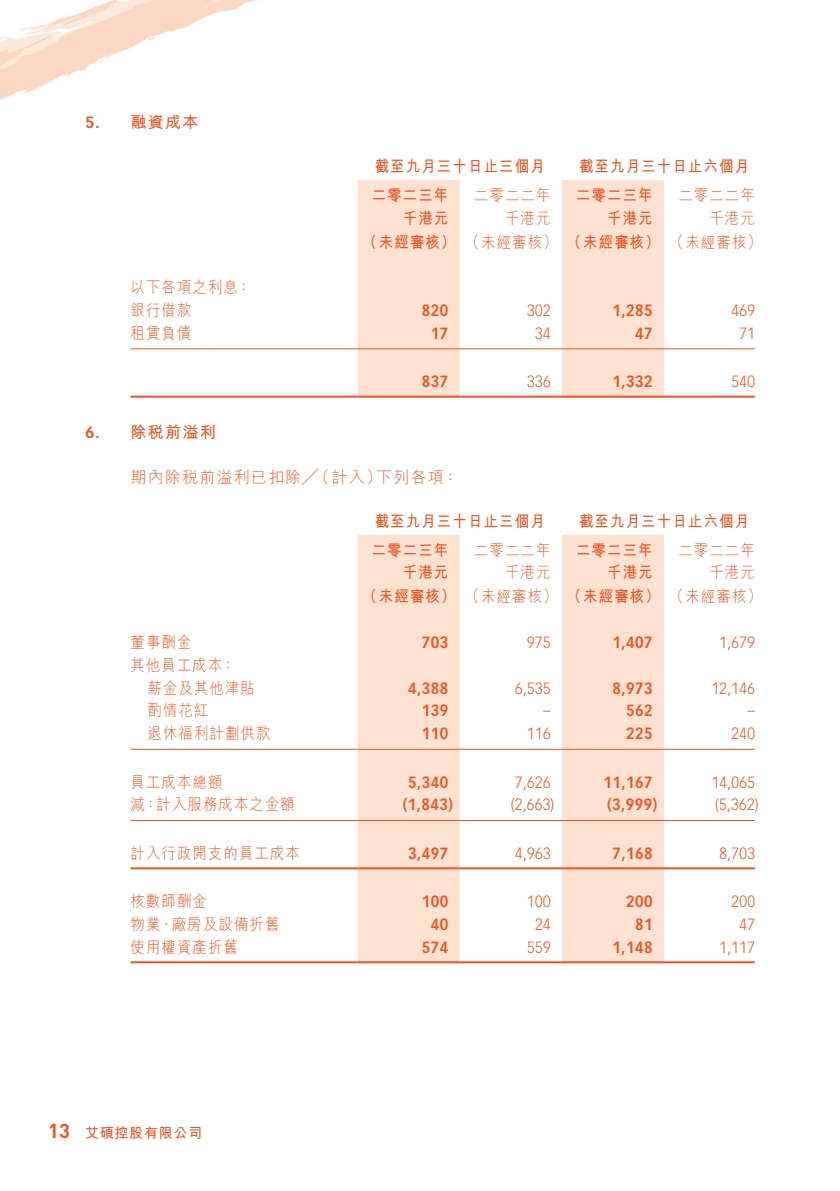
<style>
.page{position:relative;width:840px;height:1191px;background:#fff}
.page>*{position:absolute;margin:0;border:0;box-sizing:border-box;transform-origin:0 0}
.t1{font:700 20px "DIN";color:#eb5723}
.t2{font:300 16px/22.8px "M Hei HK";letter-spacing:.075em;color:#eb5723;scale:.9 1}
.t3{font:700 16px/24px "M Hei HK";letter-spacing:.08em;color:#eb5723;scale:.9 1}
.t4{font:700 16px "Vectora LT Std";letter-spacing:.03em;color:#eb5723;scale:.9 1}
.t5{font:300 16px "Vectora LT Std";letter-spacing:.025em;color:#eb5723;scale:.9 1}
.t6{font:300 16px "M Hei HK";letter-spacing:.075em;color:#eb5723}
.t7{font:700 16px "M Hei HK";letter-spacing:.08em;color:#eb5723}
.t8{font:700 16px "Vectora LT Std";letter-spacing:.03em;color:#eb5723}
.t9{font:700 14px "M Hei HK";letter-spacing:.05em;color:#eb5723}
.s1{font-weight:300}
</style>
<div class="page">
<img style="left:0;top:0;width:755px;height:964px">
<svg style="left:357px;top:180px;width:306px;height:216px;fill:#fde2d1"></svg>
<hr style="left:130px;top:348px;width:227px;height:1px;background:#eb5723">
<hr style="left:357px;top:348px;width:102px;height:1px;background:#eb5723">
<hr style="left:459px;top:348px;width:102px;height:1px;background:#eb5723">
<hr style="left:561px;top:348px;width:102px;height:1px;background:#eb5723">
<hr style="left:663px;top:348px;width:91px;height:1px;background:#eb5723">
<hr style="left:130px;top:396px;width:227px;height:2px;background:#eb5723">
<hr style="left:357px;top:396px;width:102px;height:2px;background:#eb5723">
<hr style="left:459px;top:396px;width:102px;height:2px;background:#eb5723">
<hr style="left:561px;top:396px;width:102px;height:2px;background:#eb5723">
<hr style="left:663px;top:396px;width:91px;height:2px;background:#eb5723">
<svg style="left:357px;top:535px;width:306px;height:426px;fill:#fde2d1"></svg>
<hr style="left:130px;top:749px;width:227px;height:1px;background:#eb5723">
<hr style="left:357px;top:749px;width:102px;height:1px;background:#eb5723">
<hr style="left:459px;top:749px;width:102px;height:1px;background:#eb5723">
<hr style="left:561px;top:749px;width:102px;height:1px;background:#eb5723">
<hr style="left:663px;top:749px;width:91px;height:1px;background:#eb5723">
<hr style="left:130px;top:820px;width:227px;height:1px;background:#eb5723">
<hr style="left:357px;top:820px;width:102px;height:1px;background:#eb5723">
<hr style="left:459px;top:820px;width:102px;height:1px;background:#eb5723">
<hr style="left:561px;top:820px;width:102px;height:1px;background:#eb5723">
<hr style="left:663px;top:820px;width:91px;height:1px;background:#eb5723">
<hr style="left:130px;top:867px;width:227px;height:2px;background:#eb5723">
<hr style="left:357px;top:867px;width:102px;height:2px;background:#eb5723">
<hr style="left:459px;top:867px;width:102px;height:2px;background:#eb5723">
<hr style="left:561px;top:867px;width:102px;height:2px;background:#eb5723">
<hr style="left:663px;top:867px;width:91px;height:2px;background:#eb5723">
<hr style="left:130px;top:961px;width:227px;height:2px;background:#eb5723">
<hr style="left:357px;top:961px;width:102px;height:2px;background:#eb5723">
<hr style="left:459px;top:961px;width:102px;height:2px;background:#eb5723">
<hr style="left:561px;top:961px;width:102px;height:2px;background:#eb5723">
<hr style="left:663px;top:961px;width:91px;height:2px;background:#eb5723">
<p class="t8" style="left:85px;top:112px;width:16px">5.</p>
<p class="t8" style="left:85px;top:423px;width:16px">6.</p>
<p class="t7" style="left:130px;top:110px;width:69px">融資成本</p>
<p class="t2" style="left:130px;top:276px;width:135px">以下各項之利息：</p>
<p class="t2" style="left:130px;top:298px;width:69px">銀行借款</p>
<p class="t2" style="left:130px;top:321px;width:69px">租賃負債</p>
<p class="t7" style="left:130px;top:420px;width:87px">除稅前溢利</p>
<p class="t3" style="left:374px;top:153px;width:190px">截至九月三十日止三個月</p>
<p class="t3" style="left:578px;top:153px;width:190px">截至九月三十日止六個月</p>
<p class="t3" style="left:371px;top:181px;width:87px">二零二三年</p>
<p class="t2" style="left:474px;top:183px;width:86px">二零二二年</p>
<p class="t3" style="left:575px;top:181px;width:87px">二零二三年</p>
<p class="t2" style="left:678px;top:183px;width:86px">二零二二年</p>
<p class="t2" style="left:505px;top:206px;width:52px">千港元</p>
<p class="t2" style="left:709px;top:206px;width:52px">千港元</p>
<p class="t3" style="left:362px;top:204px;width:445px;text-indent:40px">千港元<br>（未經審核） <span class="s1">（未經審核）</span> （未經審核） <span class="s1">（未經審核(</span></p>
<p class="t3" style="left:606px;top:204px;width:52px">千港元</p>
<p class="t4" style="left:421px;top:300px;width:31px">820</p>
<p class="t5" style="left:527px;top:301px;width:27px">302</p>
<p class="t4" style="left:612px;top:300px;width:46px">1,285</p>
<p class="t5" style="left:731px;top:301px;width:27px">469</p>
<p class="t4" style="left:430px;top:323px;width:21px">17</p>
<p class="t5" style="left:535px;top:324px;width:19px">34</p>
<p class="t4" style="left:635px;top:323px;width:21px">47</p>
<p class="t5" style="left:739px;top:324px;width:19px">71</p>
<p class="t4" style="left:421px;top:372px;width:31px">837</p>
<p class="t5" style="left:527px;top:372px;width:27px">336</p>
<p class="t4" style="left:612px;top:372px;width:46px">1,332</p>
<p class="t5" style="left:731px;top:372px;width:27px">540</p>
<p class="t6" style="left:130px;top:468px;width:253px">期內除稅前溢利已扣除╱（計入）</p>
<p class="t6" style="left:376px;top:468px;width:84px">下列各項：</p>
<p class="t3" style="left:374px;top:508px;width:190px">截至九月三十日止三個月</p>
<p class="t3" style="left:371px;top:536px;width:87px">二零二三年</p>
<p class="t2" style="left:474px;top:538px;width:86px">二零二二年</p>
<p class="t3" style="left:578px;top:508px;width:190px">截至九月三十日止六個月</p>
<p class="t3" style="left:575px;top:536px;width:87px">二零二三年</p>
<p class="t2" style="left:678px;top:538px;width:86px">二零二二年</p>
<p class="t2" style="left:130px;top:630px;width:118px">董事酬金<br>其他員工成本：</p>
<p class="t2" style="left:505px;top:561px;width:52px">千港元</p>
<p class="t2" style="left:709px;top:561px;width:52px">千港元</p>
<p class="t3" style="left:362px;top:559px;width:445px;text-indent:40px">千港元<br>（未經審核） <span class="s1">（未經審核）</span> （未經審核） <span class="s1">（未經審核(</span></p>
<p class="t5" style="left:719px;top:633px;width:41px">1,679</p>
<p class="t3" style="left:606px;top:559px;width:52px">千港元</p>
<p class="t4" style="left:421px;top:632px;width:31px">703</p>
<p class="t4" style="left:612px;top:632px;width:46px">1,407</p>
<p class="t5" style="left:527px;top:633px;width:27px">975</p>
<p class="t2" style="left:147px;top:676px;width:121px">薪金及其他津貼</p>
<p class="t4" style="left:408px;top:678px;width:46px">4,388</p>
<p class="t5" style="left:515px;top:678px;width:41px">6,535</p>
<p class="t4" style="left:612px;top:678px;width:46px">8,973</p>
<p class="t5" style="left:711px;top:678px;width:49px">12,146</p>
<p class="t2" style="left:147px;top:699px;width:69px">酌情花紅</p>
<p class="t4" style="left:421px;top:701px;width:31px">139</p>
<p class="t5" style="left:543px;top:701px;width:9px">–</p>
<p class="t4" style="left:626px;top:701px;width:31px">562</p>
<p class="t5" style="left:747px;top:701px;width:9px">–</p>
<p class="t2" style="left:147px;top:721px;width:138px">退休福利計劃供款</p>
<p class="t4" style="left:421px;top:724px;width:31px">110</p>
<p class="t5" style="left:527px;top:724px;width:27px">116</p>
<p class="t4" style="left:626px;top:724px;width:31px">225</p>
<p class="t5" style="left:731px;top:724px;width:27px">240</p>
<p class="t2" style="left:130px;top:770px;width:104px">員工成本總額</p>
<p class="t4" style="left:408px;top:772px;width:46px">5,340</p>
<p class="t5" style="left:515px;top:772px;width:41px">7,626</p>
<p class="t4" style="left:603px;top:772px;width:56px">11,167</p>
<p class="t5" style="left:711px;top:772px;width:49px">14,065</p>
<p class="t2" style="left:130px;top:793px;width:184px">減：計入服務成本之金額</p>
<p class="t4" style="left:402px;top:795px;width:57px">)1,843(</p>
<p class="t5" style="left:510px;top:795px;width:50px">)2,663(</p>
<p class="t4" style="left:607px;top:795px;width:57px">)3,999(</p>
<p class="t5" style="left:714px;top:795px;width:50px">)5,362(</p>
<p class="t2" style="left:130px;top:841px;width:190px">計入行政開支的員工成本</p>
<p class="t4" style="left:408px;top:843px;width:46px">3,497</p>
<p class="t5" style="left:515px;top:844px;width:41px">4,963</p>
<p class="t4" style="left:612px;top:843px;width:46px">7,168</p>
<p class="t5" style="left:719px;top:844px;width:41px">8,703</p>
<p class="t2" style="left:130px;top:889px;width:86px">核數師酬金</p>
<p class="t4" style="left:421px;top:891px;width:31px">100</p>
<p class="t5" style="left:527px;top:892px;width:27px">100</p>
<p class="t4" style="left:626px;top:891px;width:31px">200</p>
<p class="t5" style="left:731px;top:892px;width:27px">200</p>
<p class="t2" style="left:130px;top:912px;width:167px">物業、廠房及設備折舊</p>
<p class="t4" style="left:430px;top:914px;width:21px">40</p>
<p class="t5" style="left:535px;top:915px;width:19px">24</p>
<p class="t4" style="left:634px;top:914px;width:21px">81</p>
<p class="t5" style="left:739px;top:915px;width:19px">47</p>
<p class="t2" style="left:130px;top:935px;width:121px">使用權資產折舊</p>
<p class="t4" style="left:421px;top:937px;width:31px">574</p>
<p class="t5" style="left:527px;top:937px;width:27px">559</p>
<p class="t4" style="left:612px;top:937px;width:46px">1,148</p>
<p class="t5" style="left:719px;top:937px;width:41px">1,117</p>
<p class="t1" style="left:48px;top:1117px;width:23px">13</p>
<p class="t9" style="left:85px;top:1122px;width:118px">艾碩控股有限公司</p>
</div>
